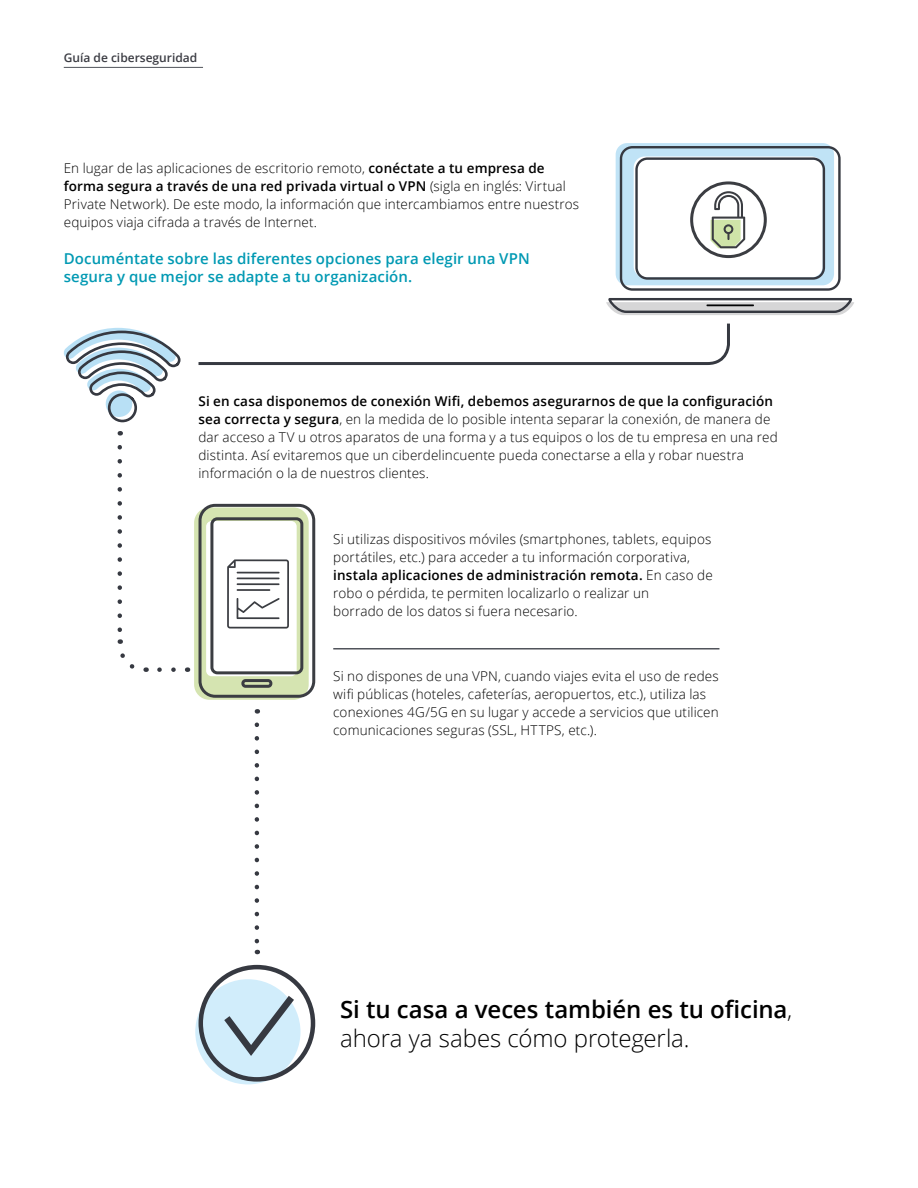
<style>
.page{position:relative;width:918px;height:1188px;background:#fff}
.page>*{position:absolute;margin:0;border:0;box-sizing:border-box;transform-origin:0 0}
.t1{font:600 24px/28.8px "Open Sans";letter-spacing:-.005em;color:#000}
.t2{font:600 15px/18px "Open Sans";letter-spacing:.005em;color:#0099b3}
.t3{font:300 13.5px/18px "Open Sans";letter-spacing:.01em;color:#000}
.t4{font:600 12px "Open Sans";color:#3b3c43}
.s1{font-weight:600}
.s2{font-weight:300}
</style>
<div class="page">
<hr style="left:64px;top:67px;width:139px;height:1px;background:#50535a">
<svg style="left:195px;top:979px;width:106px;height:105px;background:#c6dfec"></svg>
<svg style="left:606px;top:298px;width:248px;height:17px;background:#adaeb0"></svg>
<hr style="left:707px;top:304px;width:47px;height:2px;background:#020304">
<svg style="left:63px;top:328px;width:118px;height:95px"></svg>
<svg style="left:616px;top:143px;width:225px;height:148px"></svg>
<div style="left:199px;top:965px;width:116px;height:117px;border:4px solid #363941;border-radius:50%"></div>
<svg style="left:198px;top:323px;width:532px;height:42px"></svg>
<svg style="left:159px;top:667px;width:17px;height:5px"></svg>
<svg style="left:118px;top:447px;width:4px;height:197px"></svg>
<svg style="left:120px;top:653px;width:27px;height:19px"></svg>
<svg style="left:255px;top:725px;width:4px;height:229px"></svg>
<svg style="left:224px;top:996px;width:70px;height:60px;background:#b7cedb"></svg>
<svg style="left:194px;top:503px;width:122px;height:197px"></svg>
<hr style="left:333px;top:648px;width:386px;height:2px;background:#50535a">
<p class="t4" style="left:64px;top:50px;width:135px">Guía de ciberseguridad</p>
<p class="t3" style="left:64px;top:159px;width:517px">En lugar de las aplicaciones de escritorio remoto, <span class="s1">conéctate a tu empresa de forma segura a través de una red privada virtual o VPN</span> (sigla en inglés: Virtual Private Network). De este modo, la información que intercambiamos entre nuestros equipos viaja cifrada a través de Internet.</p>
<p class="t2" style="left:64px;top:249px;width:468px">Documéntate sobre las diferentes opciones para elegir una VPN segura y que mejor se adapte a tu organización.</p>
<p class="t3" style="left:199px;top:391px;width:581px"><span class="s1">Si en casa disponemos de conexión Wifi, debemos asegurarnos de que la configuración sea correcta y segura</span>, en la medida de lo posible intenta separar la conexión, de manera de dar acceso a TV u otros aparatos de una forma y a tus equipos o los de tu empresa en una red distinta. Así evitaremos que un ciberdelincuente pueda conectarse a ella y robar nuestra información o la de nuestros clientes.</p>
<p class="t3" style="left:333px;top:529px;width:381px">Si utilizas dispositivos móviles (smartphones, tablets, equipos portátiles, etc.) para acceder a tu información corporativa, <span class="s1">instala aplicaciones de administración remota.</span> En caso de robo o pérdida, te permiten localizarlo o realizar un<br>borrado de los datos si fuera necesario.</p>
<p class="t3" style="left:333px;top:667px;width:387px">Si no dispones de una VPN, cuando viajes evita el uso de redes wifi públicas (hoteles, cafeterías, aeropuertos, etc.), utiliza las conexiones 4G/5G en su lugar y accede a servicios que utilicen comunicaciones seguras (SSL, HTTPS, etc.).</p>
<h1 class="t1" style="left:340px;top:994px;width:454px">Si tu casa a veces también es tu oficina<span class="s2">, ahora ya sabes cómo protegerla.</span></h1>
</div>
